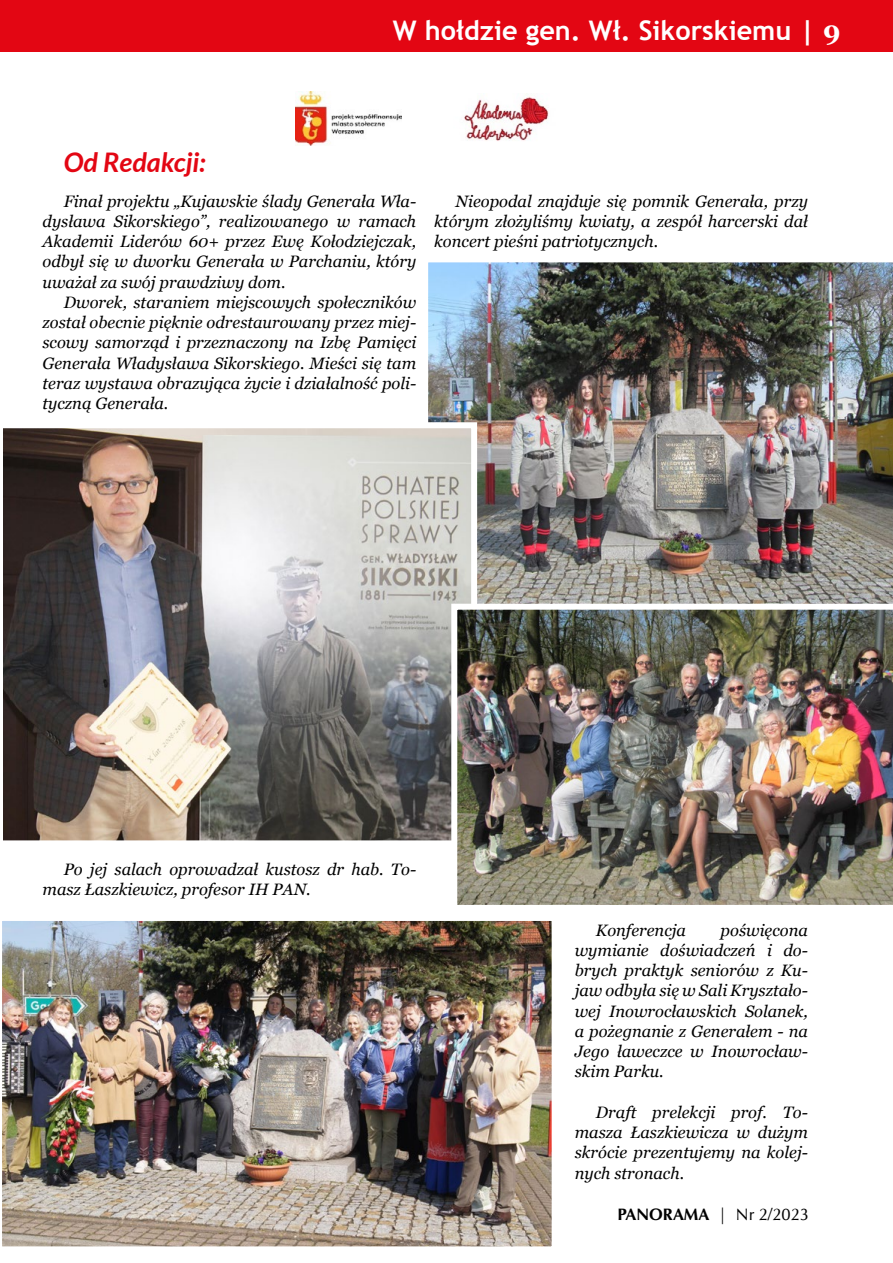
<style>
.page{position:relative;width:893px;height:1263px;background:#fff}
.page>*{position:absolute;margin:0;border:0;box-sizing:border-box;transform-origin:0 0}
.t1{font:700 27px "Trebuchet MS";color:#fff}
.t2{font:italic 700 27px "Lato";color:#e30613}
.t3{font:700 27px "Georgia";color:#fff}
.t4{font:italic 16.5px/20.2px "Georgia";color:#000;text-align:justify}
.t5{font:700 16.5px "URW Classico";color:#000}
.s1{font-family:"Georgia"}
.s2{font-weight:400}
</style>
<div class="page">
<div style="left:0;top:0;width:893px;height:51px;background:#e30613"></div>
<img style="left:295px;top:91px;width:107px;height:55px">
<img style="left:464px;top:96px;width:85px;height:45px">
<img style="left:428px;top:262px;width:465px;height:342px">
<img style="left:3px;top:422px;width:474px;height:419px">
<img style="left:451px;top:604px;width:442px;height:301px">
<img style="left:2px;top:921px;width:550px;height:326px">
<h1 class="t1" style="left:393px;top:13px;width:449px">W hołdzie gen. Wł. Sikorskiemu | <span class="s1">9</span></h1>
<h1 class="t1" style="left:629px;top:13px;width:164px">Lorem Ipsum</h1>
<h1 class="t3" style="left:830px;top:13px;width:19px">9</h1>
<h1 class="t2" style="left:64px;top:146px;width:143px">Od Redakcji:</h1>
<p class="t4" style="left:43px;top:191px;width:375px;text-indent:21px">Finał projektu „Kujawskie ślady Generała Wła&shy;dysława Sikorskiego”, realizowanego w ramach Akademii Liderów 60+ przez Ewę Kołodziejczak, odbył się w dworku Generała w Parchaniu, który uważał za swój prawdziwy dom.</p>
<p class="t4" style="left:43px;top:292px;width:375px;text-indent:21px">Dworek, staraniem miejscowych społeczników został obecnie pięknie odrestaurowany przez miej&shy;scowy samorząd i przeznaczony na Izbę Pamięci Generała Władysława Sikorskiego. Mieści się tam teraz wystawa obrazująca życie i działalność poli&shy;tyczną Generała.</p>
<p class="t4" style="left:434px;top:191px;width:375px;text-indent:21px">Nieopodal znajduje się pomnik Generała, przy którym złożyliśmy kwiaty, a zespół harcerski dał koncert pieśni patriotycznych.</p>
<p class="t4" style="left:43px;top:859px;width:375px;text-indent:21px">Po jej salach oprowadzał kustosz dr hab. To&shy;masz Łaszkiewicz, profesor IH PAN.</p>
<p class="t4" style="left:596px;top:920px;width:92px">Konferencja</p>
<p class="t4" style="left:575px;top:920px;width:235px;text-indent:146px">poświęcona wymianie doświadczeń i do&shy;brych praktyk seniorów z Ku&shy;jaw odbyła się w Sali Kryształo&shy;wej Inowrocławskich Solanek, a pożegnanie z Generałem - na Jego ławeczce w Inowrocław&shy;skim Parku.</p>
<p class="t4" style="left:575px;top:1102px;width:235px;text-indent:21px">Draft prelekcji prof. To&shy;masza Łaszkiewicza w dużym skrócie prezentujemy na kolej&shy;nych stronach.</p>
<p class="t5" style="left:617px;top:1204px;width:193px">PANORAMA | <span class="s2">Nr 2/2023</span></p>
</div>
